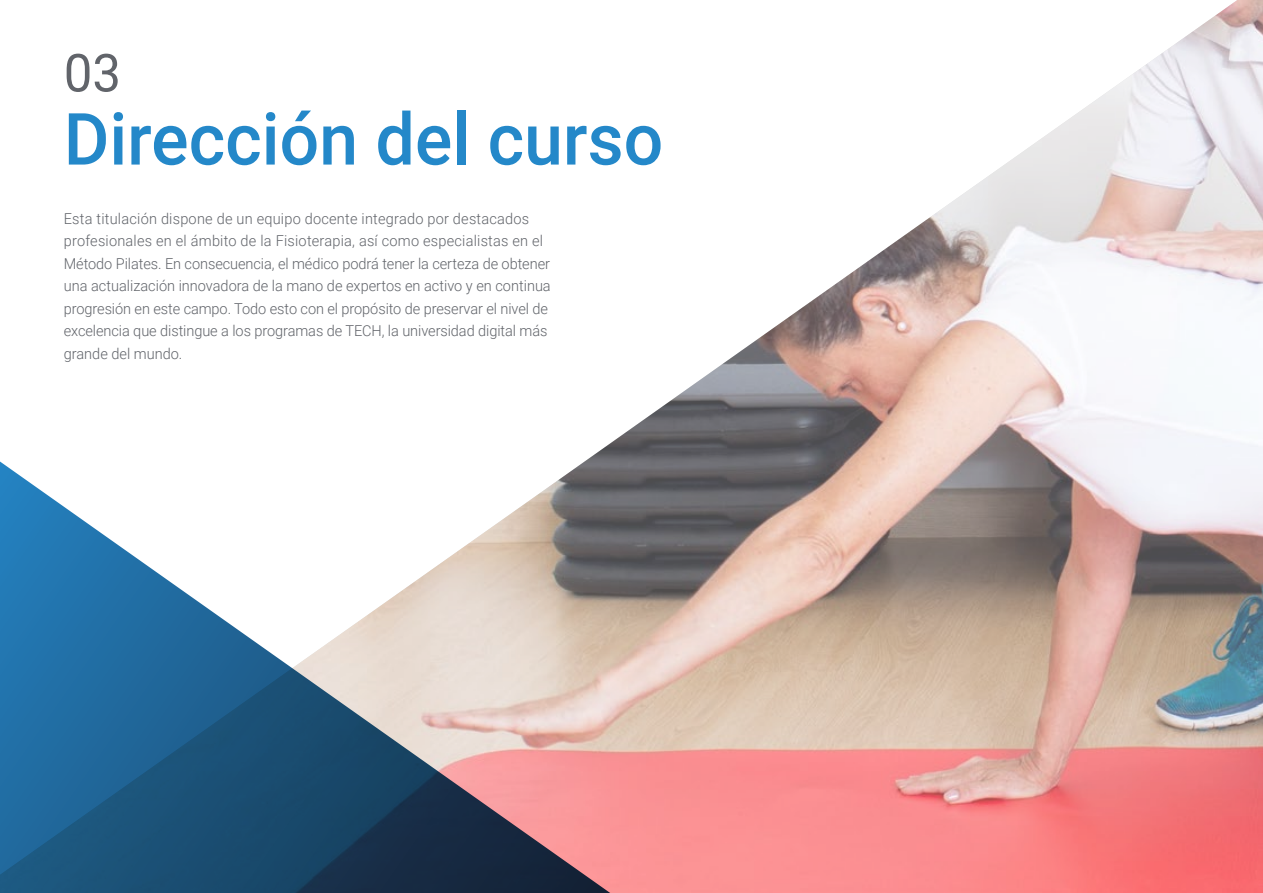
<style>
.page{position:relative;width:1263px;height:893px;background:#fff}
.page>*{position:absolute;margin:0;border:0;box-sizing:border-box;transform-origin:0 0}
.t1{font:500 72px "Roboto";color:#2488c9}
.t2{font:52.5px "Roboto";color:#61646a}
.t3{font:300 15px/22.5px "Roboto";letter-spacing:-.005em;color:#61646a}
</style>
<div class="page">
<img style="left:606px;top:0;width:657px;height:893px">
<svg style="left:0;top:446px;width:640px;height:447px"></svg>
<h2 class="t2" style="left:64px;top:36px;width:59px">03</h2>
<h1 class="t1" style="left:64px;top:89px;width:601px">Dirección del curso</h1>
<p class="t3" style="left:64px;top:207px;width:488px">Esta titulación dispone de un equipo docente integrado por destacados profesionales en el ámbito de la Fisioterapia, así como especialistas en el Método Pilates. En consecuencia, el médico podrá tener la certeza de obtener una actualización innovadora de la mano de expertos en activo y en continua progresión en este campo. Todo esto con el propósito de preservar el nivel de excelencia que distingue a los programas de TECH, la universidad digital más grande del mundo.</p>
</div>
